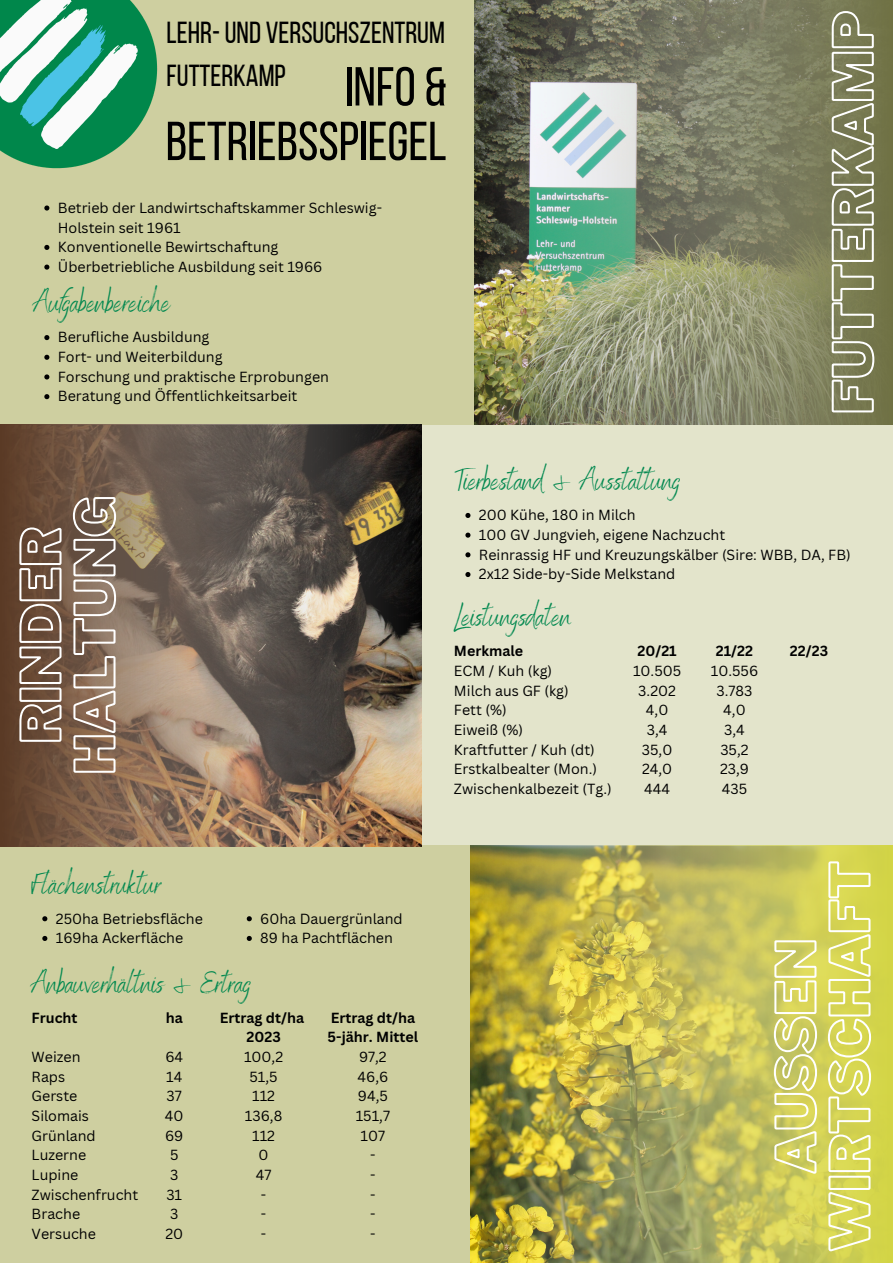
<style>
.page{position:relative;width:893px;height:1263px;background:#fff}
.page>*{position:absolute;margin:0;border:0;box-sizing:border-box;transform-origin:0 0}
.t1{font:54.75px/54.6px "Bebas Neue";color:#000;text-align:right}
.t2{font:30.38px/42.2px "Bebas Neue";color:#000}
.t3{font:30px "Benedict";color:#01884f}
.t4{font:14.25px/19.6px "Canva Sans";color:#000}
.t5{font:700 14.25px "Canva Sans";color:#000}
</style>
<div class="page">
<div style="left:0;top:0;width:476px;height:425px;background:#cecfa0"></div>
<div style="left:421px;top:425px;width:472px;height:421px;background:#e3e4cb"></div>
<div style="left:0;top:846px;width:474px;height:417px;background:#cecfa0"></div>
<img style="left:0;top:0;width:158px;height:169px">
<img style="left:470px;top:846px;width:423px;height:417px">
<img style="left:0;top:425px;width:421px;height:421px">
<img style="left:474px;top:0;width:419px;height:425px">
<svg style="left:830px;top:10px;width:45px;height:403px;background:#949676"></svg>
<svg style="left:44px;top:205px;width:5px;height:6px"></svg>
<svg style="left:44px;top:245px;width:5px;height:5px"></svg>
<svg style="left:44px;top:265px;width:5px;height:5px"></svg>
<svg style="left:465px;top:513px;width:5px;height:5px"></svg>
<svg style="left:465px;top:533px;width:5px;height:5px"></svg>
<svg style="left:465px;top:552px;width:5px;height:5px"></svg>
<svg style="left:465px;top:572px;width:5px;height:5px"></svg>
<svg style="left:18px;top:526px;width:45px;height:217px;background:#8b7465"></svg>
<svg style="left:72px;top:495px;width:45px;height:279px;background:#998475"></svg>
<svg style="left:772px;top:939px;width:46px;height:236px;background:#d8d680"></svg>
<svg style="left:826px;top:860px;width:46px;height:392px;background:#dddd74"></svg>
<svg style="left:42px;top:916px;width:5px;height:5px"></svg>
<svg style="left:42px;top:936px;width:5px;height:5px"></svg>
<svg style="left:44px;top:335px;width:5px;height:5px"></svg>
<svg style="left:44px;top:355px;width:5px;height:5px"></svg>
<svg style="left:44px;top:374px;width:5px;height:5px"></svg>
<svg style="left:44px;top:394px;width:5px;height:5px"></svg>
<svg style="left:247px;top:916px;width:5px;height:5px"></svg>
<svg style="left:247px;top:936px;width:5px;height:5px"></svg>
<p class="t2" style="left:167px;top:15px;width:280px">LEHR-UND VERSUCHSZENTRUM<br>FUTTERKAMP</p>
<p class="t1" style="left:166px;top:64px;width:282px">INFO &amp;<br>BETRIEBSSPIEGEL</p>
<h3 class="t4" style="left:58px;top:197px;width:326px">Betrieb der Landwirtschaftskammer Schleswig-<br>Holstein seit 1961</h3>
<p class="t4" style="left:58px;top:237px;width:222px">Konventionelle Bewirtschaftung</p>
<p class="t4" style="left:58px;top:256px;width:266px">Überbetriebliche Ausbildung seit 1966</p>
<p class="t3" style="left:34px;top:283px;width:138px">Aufgabenbereiche</p>
<p class="t4" style="left:58px;top:327px;width:153px">Berufliche Ausbildung</p>
<p class="t4" style="left:58px;top:347px;width:166px">Fort- und Weiterbildung</p>
<p class="t4" style="left:58px;top:366px;width:273px">Forschung und praktische Erprobungen</p>
<p class="t4" style="left:58px;top:386px;width:241px">Beratung und Öffentlichkeitsarbeit</p>
<p class="t3" style="left:455px;top:461px;width:227px">Tierbestand &amp; Ausstattung</p>
<p class="t4" style="left:479px;top:505px;width:158px">200 Kühe, 180 in Milch</p>
<p class="t4" style="left:479px;top:524px;width:248px">100 GV Jungvieh, eigene Nachzucht</p>
<p class="t4" style="left:479px;top:544px;width:373px">Reinrassig HF und Kreuzungskälber (Sire: WBB, DA, FB)</p>
<h1 class="t4" style="left:479px;top:564px;width:198px">2x12 Side-by-Side Melkstand</h1>
<p class="t3" style="left:454px;top:597px;width:119px">Leistungsdaten</p>
<p class="t5" style="left:454px;top:641px;width:71px">Merkmale</p>
<h1 class="t4" style="left:454px;top:660px;width:100px">ECM / Kuh (kg)</h1>
<h3 class="t4" style="left:454px;top:680px;width:116px">Milch aus GF (kg)</h3>
<p class="t4" style="left:454px;top:700px;width:54px">Fett (%)</p>
<p class="t4" style="left:454px;top:720px;width:71px">Eiweiß (%)</p>
<p class="t4" style="left:454px;top:739px;width:142px">Kraftfutter / Kuh (dt)</p>
<p class="t4" style="left:454px;top:759px;width:145px">Erstkalbealter (Mon.)</p>
<p class="t4" style="left:454px;top:779px;width:159px">Zwischenkalbezeit (Tg.)</p>
<p class="t5" style="left:637px;top:641px;width:41px">20/21</p>
<p class="t4" style="left:633px;top:660px;width:50px">10.505</p>
<p class="t4" style="left:638px;top:680px;width:39px">3.202</p>
<p class="t4" style="left:646px;top:700px;width:24px">4,0</p>
<p class="t4" style="left:647px;top:720px;width:22px">3,4</p>
<p class="t4" style="left:642px;top:739px;width:32px">35,0</p>
<p class="t4" style="left:642px;top:759px;width:32px">24,0</p>
<p class="t4" style="left:644px;top:779px;width:27px">444</p>
<p class="t5" style="left:716px;top:641px;width:39px">21/22</p>
<p class="t4" style="left:711px;top:660px;width:49px">10.556</p>
<p class="t4" style="left:716px;top:680px;width:37px">3.783</p>
<p class="t4" style="left:723px;top:700px;width:24px">4,0</p>
<p class="t4" style="left:724px;top:720px;width:22px">3,4</p>
<p class="t4" style="left:720px;top:739px;width:30px">35,2</p>
<p class="t4" style="left:720px;top:759px;width:31px">23,9</p>
<p class="t4" style="left:722px;top:779px;width:27px">435</p>
<p class="t5" style="left:790px;top:641px;width:40px">22/23</p>
<p class="t3" style="left:32px;top:865px;width:131px">Flächenstruktur</p>
<p class="t4" style="left:56px;top:908px;width:148px">250ha Betriebsfläche</p>
<p class="t4" style="left:56px;top:928px;width:129px">169ha Ackerfläche</p>
<p class="t3" style="left:32px;top:964px;width:221px">Anbauverhältnis &amp; Ertrag</p>
<p class="t5" style="left:32px;top:1007px;width:47px">Frucht</p>
<p class="t4" style="left:32px;top:1046px;width:50px">Weizen</p>
<h4 class="t4" style="left:32px;top:1066px;width:35px">Raps</h4>
<h3 class="t4" style="left:32px;top:1086px;width:47px">Gerste</h3>
<p class="t4" style="left:32px;top:1105px;width:59px">Silomais</p>
<p class="t4" style="left:32px;top:1125px;width:66px">Grünland</p>
<p class="t4" style="left:32px;top:1145px;width:56px">Luzerne</p>
<p class="t4" style="left:32px;top:1165px;width:48px">Lupine</p>
<h3 class="t4" style="left:32px;top:1184px;width:108px">Zwischenfrucht</h3>
<p class="t4" style="left:32px;top:1204px;width:50px">Brache</p>
<p class="t4" style="left:32px;top:1224px;width:66px">Versuche</p>
<p class="t4" style="left:260px;top:908px;width:144px">60ha Dauergrünland</p>
<p class="t4" style="left:260px;top:928px;width:134px">89 ha Pachtflächen</p>
<p class="t5" style="left:166px;top:1007px;width:19px">ha</p>
<p class="t4" style="left:165px;top:1046px;width:19px">64</p>
<p class="t4" style="left:166px;top:1066px;width:18px">14</p>
<p class="t4" style="left:167px;top:1086px;width:17px">37</p>
<p class="t4" style="left:165px;top:1105px;width:20px">40</p>
<p class="t4" style="left:165px;top:1125px;width:20px">69</p>
<p class="t4" style="left:170px;top:1145px;width:10px">5</p>
<p class="t4" style="left:170px;top:1165px;width:10px">3</p>
<h4 class="t4" style="left:166px;top:1184px;width:17px">31</h4>
<p class="t4" style="left:170px;top:1204px;width:10px">3</p>
<p class="t4" style="left:165px;top:1224px;width:19px">20</p>
<p class="t5" style="left:220px;top:1007px;width:86px">Ertrag dt/ha</p>
<p class="t5" style="left:246px;top:1027px;width:36px">2023</p>
<p class="t4" style="left:244px;top:1046px;width:41px">100,2</p>
<p class="t4" style="left:249px;top:1066px;width:30px">51,5</p>
<p class="t4" style="left:252px;top:1086px;width:24px">112</p>
<p class="t4" style="left:245px;top:1105px;width:39px">136,8</p>
<p class="t4" style="left:252px;top:1125px;width:24px">112</p>
<p class="t4" style="left:259px;top:1145px;width:12px">0</p>
<p class="t4" style="left:256px;top:1165px;width:17px">47</p>
<p class="t4" style="left:261px;top:1184px;width:7px">-</p>
<p class="t4" style="left:261px;top:1204px;width:7px">-</p>
<p class="t4" style="left:261px;top:1224px;width:7px">-</p>
<p class="t5" style="left:331px;top:1007px;width:86px">Ertrag dt/ha</p>
<p class="t5" style="left:328px;top:1027px;width:92px">5-jähr. Mittel</p>
<p class="t4" style="left:359px;top:1046px;width:29px">97,2</p>
<p class="t4" style="left:357px;top:1066px;width:32px">46,6</p>
<p class="t4" style="left:358px;top:1086px;width:31px">94,5</p>
<p class="t4" style="left:356px;top:1105px;width:36px">151,7</p>
<p class="t4" style="left:360px;top:1125px;width:26px">107</p>
<p class="t4" style="left:370px;top:1145px;width:7px">-</p>
<p class="t4" style="left:370px;top:1165px;width:7px">-</p>
<p class="t4" style="left:370px;top:1184px;width:7px">-</p>
<p class="t4" style="left:370px;top:1204px;width:7px">-</p>
<p class="t4" style="left:370px;top:1224px;width:7px">-</p>
</div>
